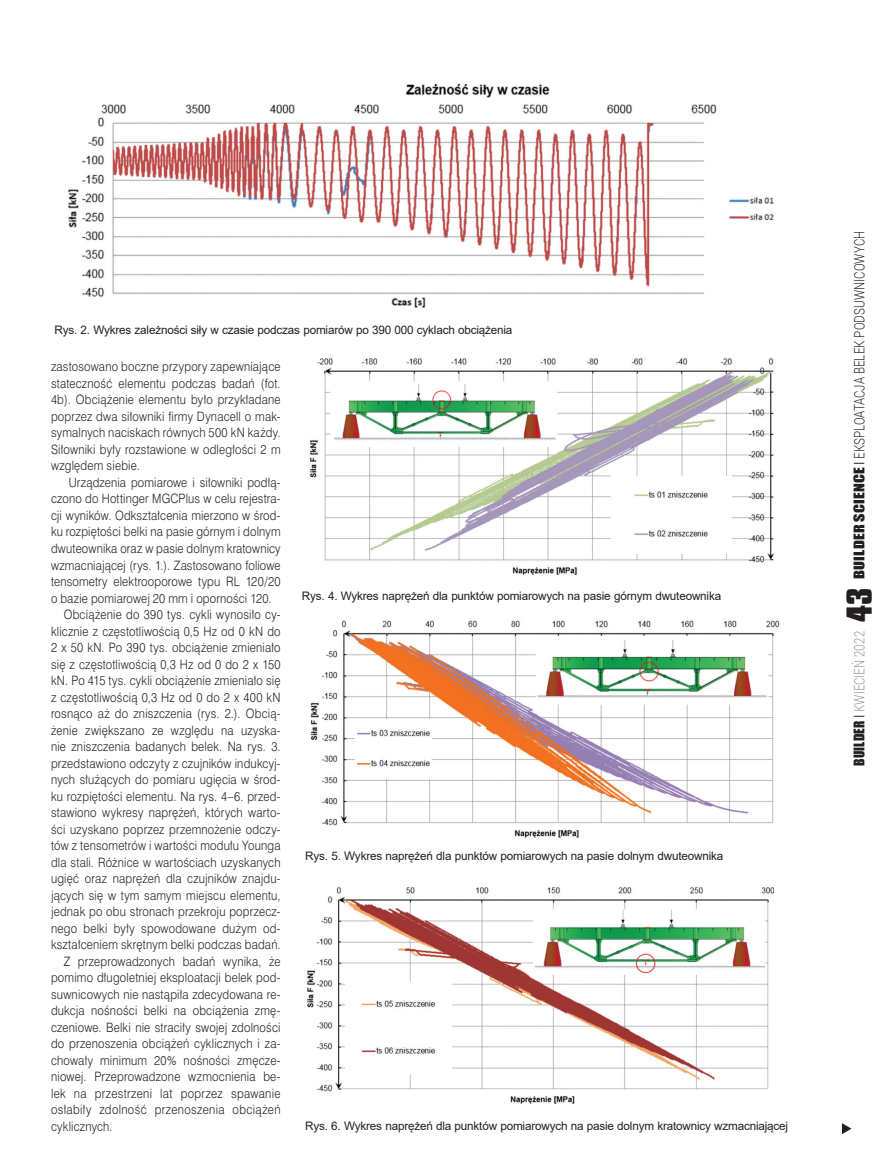
<style>
.page{position:relative;width:893px;height:1170px;background:#fff}
.page>*{position:absolute;margin:0;border:0;box-sizing:border-box;transform-origin:0 0}
.t1{font:300 14.25px "Roboto";letter-spacing:.005em;color:#231f20;scale:.8 1}
.t2{font:300 14.25px "Roboto";color:#939598;scale:.8 1}
.tekst_swiss{font:12px/16.5px "Swis 721 Lt PL";letter-spacing:.02em;color:#231f20;text-align:justify;scale:.89 1}
.Fot_podpis{font:11.7px "Arial";letter-spacing:-.015em;color:#231f20}
.s1{font-family:"Impact";font-weight:400;font-size:13.5px}
.s2{font-family:"Swis 721 Lt PL";font-weight:400;font-size:13.5px}
.s3{font-family:"Impact";font-weight:400;font-size:13.5px;color:#231f20}
.s4{font-family:"Swis 721 Lt PL";font-weight:400;font-size:13.5px;color:#231f20}
.s5{font-family:"Compacta PL";font-weight:700;font-size:30px;color:#231f20}
</style>
<div class="page">
<svg style="left:842px;top:1123px;width:9px;height:11px"></svg>
<img style="left:68px;top:83px;width:706px;height:225px">
<img style="left:310px;top:358px;width:464px;height:218px">
<img style="left:310px;top:620px;width:470px;height:218px">
<img style="left:307px;top:887px;width:467px;height:217px">
<p class="Fot_podpis" style="left:54px;top:321px;width:459px">Rys. 2. Wykres zależności siły w czasie podczas pomiarów po 390 000 cyklach obciążenia</p>
<p class="tekst_swiss" style="left:51px;top:358px;width:260px">zastosowano boczne przypory zapewniające stateczność elementu podczas badań (fot.<br>4b). Obciążenie elementu było przykładane poprzez dwa siłowniki firmy Dynacell o mak&shy;symalnych naciskach równych 500 kN każdy.<br>Siłowniki były rozstawione w odległości 2 m względem siebie.</p>
<p class="tekst_swiss" style="left:51px;top:474px;width:259px;text-indent:18px">Urządzenia pomiarowe i siłowniki podłą&shy;czono do Hottinger MGCPlus w celu rejestra&shy;cji wyników. Odkształcenia mierzono w środ&shy;ku rozpiętości belki na pasie górnym i dolnym dwuteownika oraz w pasie dolnym kratownicy wzmacniającej (rys. 1.). Zastosowano foliowe tensometry elektrooporowe typu RL 120/20 o bazie pomiarowej 20 mm i oporności 120.</p>
<p class="tekst_swiss" style="left:51px;top:606px;width:260px;text-indent:13px">Obciążenie do 390 tys. cykli wynosiło cy&shy;klicznie z częstotliwością 0,5 Hz od 0 kN do 2 x 50 kN. Po 390 tys. obciążenie zmieniało się z częstotliwością 0,3 Hz od 0 do 2 x 150 kN. Po 415 tys. cykli obciążenie zmieniało się z częstotliwością 0,3 Hz od 0 do 2 x 400 kN rosnąco aż do zniszczenia (rys. 2.). Obcią&shy;żenie zwiększano ze względu na uzyska&shy;nie zniszczenia badanych belek. Na rys. 3. przedstawiono odczyty z czujników indukcyj&shy;nych służących do pomiaru ugięcia w środ&shy;ku rozpiętości elementu. Na rys. 4–6. przed&shy;stawiono wykresy naprężeń, których warto&shy;ści uzyskano poprzez przemnożenie odczy&shy;tów z tensometrów i wartości modułu Younga dla stali. Różnice w wartościach uzyskanych ugięć oraz naprężeń dla czujników znajdu&shy;jących się w tym samym miejscu elementu, jednak po obu stronach przekroju poprzecz&shy;nego belki były spowodowane dużym od&shy;kształceniem skrętnym belki podczas badań.</p>
<p class="tekst_swiss" style="left:51px;top:952px;width:259px;text-indent:13px">Z przeprowadzonych badań wynika, że pomimo długoletniej eksploatacji belek pod&shy;suwnicowych nie nastąpiła zdecydowana re&shy;dukcja nośności belki na obciążenia zmę&shy;czeniowe. Belki nie straciły swojej zdolności do przenoszenia obciążeń cyklicznych i za&shy;chowały minimum 20% nośności zmęcze&shy;niowej. Przeprowadzone wzmocnienia be&shy;lek na przestrzeni lat poprzez spawanie osłabiły zdolność przenoszenia obciążeń cyklicznych.</p>
<p class="Fot_podpis" style="left:302px;top:588px;width:421px">Rys. 4. Wykres naprężeń dla punktów pomiarowych na pasie górnym dwuteownika</p>
<p class="Fot_podpis" style="left:305px;top:847px;width:419px">Rys. 5. Wykres naprężeń dla punktów pomiarowych na pasie dolnym dwuteownika</p>
<p class="Fot_podpis" style="left:305px;top:1117px;width:484px">Rys. 6. Wykres naprężeń dla punktów pomiarowych na pasie dolnym kratownicy wzmacniającej</p>
<p class="t1" style="left:849px;top:579px;width:437px;rotate:-90deg"><span class="s1">BUILDER SCIENCE</span> <span class="s2">I</span> EKSPLOATACJA BELEK PODSUWNICOWYCH</p>
<p class="t2" style="left:849px;top:765px;width:224px;rotate:-90deg"><span class="s3">BUILDER</span> <span class="s4">I</span> KWIECIEŃ 2022 <span class="s5">43</span></p>
</div>
